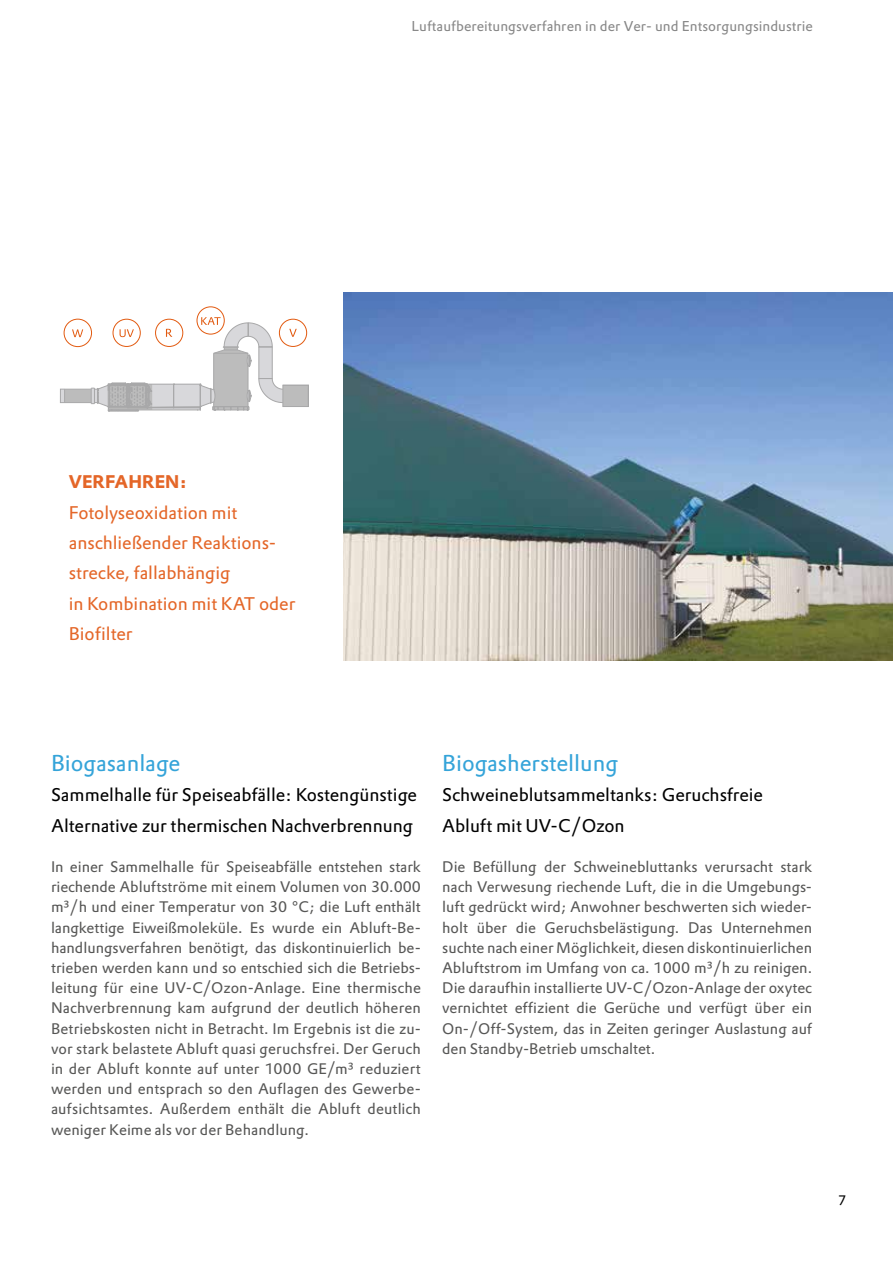
<style>
.page{position:relative;width:893px;height:1263px;background:#fff}
.page>*{position:absolute;margin:0;border:0;box-sizing:border-box;transform-origin:0 0}
.t1{font:22.5px "DTL Prokyon T";color:#35a4d9}
.t2{font:18px/30.3px "DTL Prokyon T";letter-spacing:-.005em;color:#000}
.t3{font:18px/30.3px "DTL Prokyon T";letter-spacing:-.005em;color:#e46628}
.t4{font:700 18px "DTL Prokyon T";color:#e46628}
.t5{font:15px/20.2px "DTL Prokyon T";color:#575756;text-align:justify}
.t6{font:15px "Prokyon Rom Reg Normal";color:#878787}
.t7{font:13.5px "DTL Prokyon T";color:#000}
</style>
<div class="page">
<div style="left:197px;top:306px;width:28px;height:28px;border:1px solid #e25a10;border-radius:50%"></div>
<img style="left:343px;top:292px;width:550px;height:368px">
<svg style="left:60px;top:317px;width:249px;height:95px"></svg>
<p class="t6" style="left:411px;top:19px;width:403px">Luftaufbereitungsverfahren in der Ver- und Entsorgungsindustrie</p>
<p class="t4" style="left:69px;top:470px;width:119px">VERFAHREN:</p>
<p class="t3" style="left:69px;top:497px;width:228px">Fotolyseoxidation mit anschließender Reaktions&shy;strecke, fallabhängig<br>in Kombination mit KAT oder<br>Biofilter</p>
<h1 class="t1" style="left:51px;top:748px;width:131px">Biogasanlage</h1>
<p class="t2" style="left:51px;top:779px;width:368px">Sammelhalle für Speiseabfälle: Kostengünstige<br>Alternative zur thermischen Nachverbrennung</p>
<p class="t5" style="left:51px;top:856px;width:371px">In einer Sammelhalle für Speiseabfälle entstehen stark riechende Abluftströme mit einem Volumen von 30.000 m³/h und einer Temperatur von 30 °C; die Luft enthält langkettige Eiweißmoleküle. Es wurde ein Abluft-Be&shy;handlungsverfahren benötigt, das diskontinuierlich be&shy;trieben werden kann und so entschied sich die Betriebs&shy;leitung für eine UV-C/Ozon-Anlage. Eine thermische Nachverbrennung kam aufgrund der deutlich höheren Betriebskosten nicht in Betracht. Im Ergebnis ist die zu&shy;vor stark belastete Abluft quasi geruchsfrei. Der Geruch in der Abluft konnte auf unter 1000 GE/m³ reduziert werden und entsprach so den Auflagen des Gewerbe&shy;aufsichtsamtes. Außerdem enthält die Abluft deutlich weniger Keime als vor der Behandlung.</p>
<h1 class="t1" style="left:442px;top:748px;width:177px">Biogasherstellung</h1>
<p class="t2" style="left:442px;top:779px;width:322px">Schweineblutsammeltanks: Geruchsfreie<br>Abluft mit UV-C/Ozon</p>
<p class="t5" style="left:442px;top:856px;width:371px">Die Befüllung der Schweinebluttanks verursacht stark nach Verwesung riechende Luft, die in die Umgebungs&shy;luft gedrückt wird; Anwohner beschwerten sich wieder&shy;holt über die Geruchsbelästigung. Das Unternehmen suchte nach einer Möglichkeit, diesen diskontinuierlichen Abluftstrom im Umfang von ca. 1000 m³/h zu reinigen.<br>Die daraufhin installierte UV-C/Ozon-Anlage der oxytec vernichtet effizient die Gerüche und verfügt über ein On-/Off-System, das in Zeiten geringer Auslastung auf den Standby-Betrieb umschaltet.</p>
<p class="t7" style="left:838px;top:1192px;width:10px">7</p>
</div>
